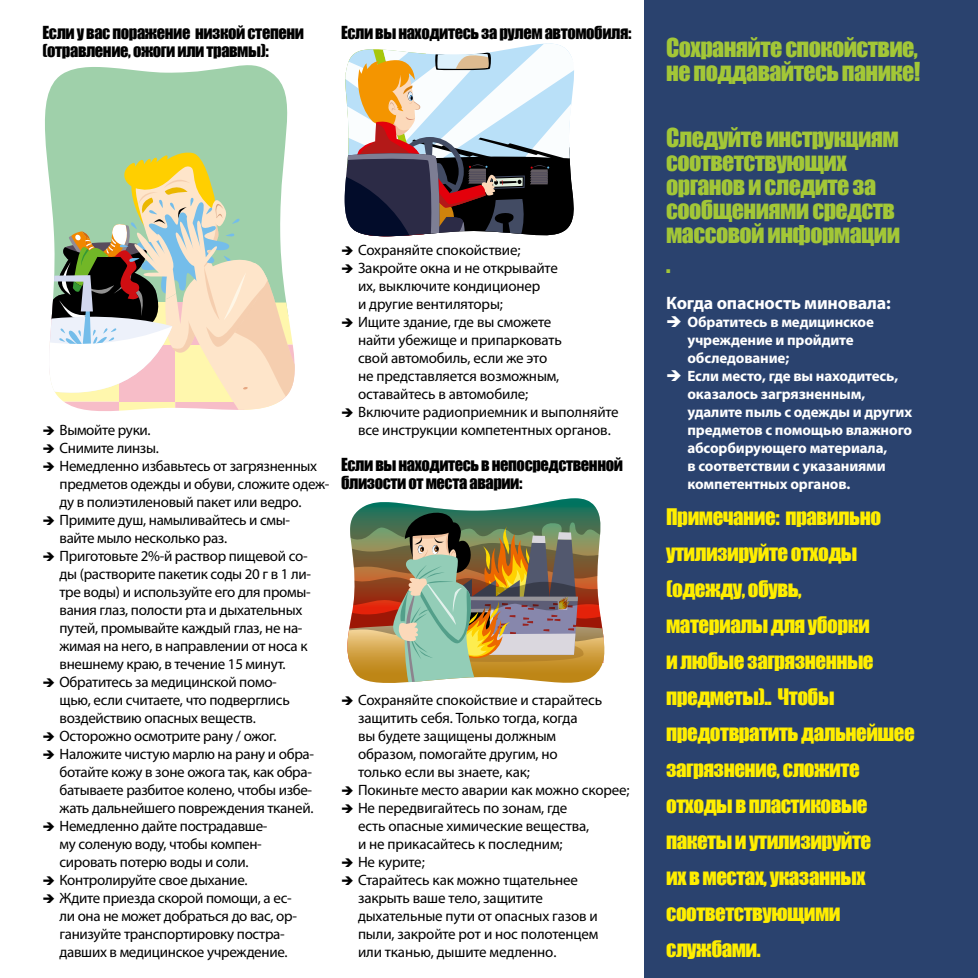
<style>
.page{position:relative;width:978px;height:978px;background:#fff}
.page>*{position:absolute;margin:0;border:0;box-sizing:border-box;transform-origin:0 0}
.t1{font:24px/24px "Impact";letter-spacing:-.025em;color:#a3c737}
.t2{font:21px/36px "Impact";letter-spacing:-.025em;color:#fe0}
.t3{font:700 18px "Myriad Pro";letter-spacing:-.01em;color:#fff}
.t4{font:16.5px/18px "Impact";letter-spacing:-.025em;color:#000}
.t5{font:15px/18px "Myriad Pro";letter-spacing:-.02em;color:#000}
.t6{font:700 15px/18px "Myriad Pro";letter-spacing:-.01em;color:#fff}
</style>
<div class="page">
<div style="left:645px;top:0;width:333px;height:978px;background:#2a426e"></div>
<svg style="left:45px;top:65px;width:243px;height:92px;background:#a6d3b0"></svg>
<svg style="left:47px;top:150px;width:248px;height:261px;background:#c9ccae"></svg>
<svg style="left:344px;top:43px;width:230px;height:194px"></svg>
<img style="left:347px;top:498px;width:258px;height:185px">
<p class="t4" style="left:43px;top:23px;width:263px">Если у вас поражение низкой степени (отравление, ожоги или травмы):</p>
<p class="t4" style="left:341px;top:23px;width:292px">Если вы находитесь за рулем автомобиля:</p>
<p class="t5" style="left:358px;top:241px;width:262px">Сохраняйте спокойствие;<br>Закройте окна и не открывайте<br>их, выключите кондиционер<br>и другие вентиляторы;<br>Ищите здание, где вы сможете<br>найти убежище и припарковать<br>свой автомобиль, если же это<br>не представляется возможным, оставайтесь в автомобиле;<br>Включите радиоприемник и выполняйте</p>
<p class="t5" style="left:60px;top:421px;width:93px">Вымойте руки.</p>
<p class="t5" style="left:358px;top:421px;width:254px">все инструкции компетентных органов.</p>
<p class="t5" style="left:60px;top:439px;width:271px">Снимите линзы.<br>Немедленно избавьтесь от загрязненных предметов одежды и обуви, сложите одеж&shy;ду в полиэтиленовый пакет или ведро.<br>Примите душ, намыливайтесь и смы-<br>вайте мыло несколько раз.<br>Приготовьте 2%-й раствор пищевой со-<br>ды (растворите пакетик соды 20 г в 1 ли&shy;тре воды) и используйте его для промы&shy;вания глаз, полости рта и дыхательных путей, промывайте каждый глаз, не на&shy;жимая на него, в направлении от носа к внешнему краю, в течение 15 минут.<br>Обратитесь за медицинской помо-<br>щью, если считаете, что подверглись воздействию опасных веществ.<br>Осторожно осмотрите рану / ожог.<br>Наложите чистую марлю на рану и обра&shy;ботайте кожу в зоне ожога так, как обра&shy;батываете разбитое колено, чтобы избе&shy;жать дальнейшего повреждения тканей.<br>Немедленно дайте пострадавше-<br>му соленую воду, чтобы компен-<br>сировать потерю воды и соли.<br>Контролируйте свое дыхание.<br>Ждите приезда скорой помощи, а ес-<br>ли она не может добраться до вас, ор&shy;ганизуйте транспортировку постра&shy;давших в медицинское учреждение.</p>
<p class="t4" style="left:341px;top:455px;width:283px">Если вы находитесь в непосредственной близости от места аварии:</p>
<p class="t5" style="left:358px;top:691px;width:273px">Сохраняйте спокойствие и старайтесь защитить себя. Только тогда, когда<br>вы будете защищены должным<br>образом, помогайте другим, но<br>только если вы знаете, как;<br>Покиньте место аварии как можно скорее;<br>Не передвигайтесь по зонам, где<br>есть опасные химические вещества,<br>и не прикасайтесь к последним;<br>Не курите;<br>Старайтесь как можно тщательнее закрыть ваше тело, защитите дыхательные пути от опасных газов и пыли, закройте рот и нос полотенцем<br>или тканью, дышите медленно.</p>
<h1 class="t1" style="left:666px;top:35px;width:256px">Сохраняйте спокойствие, не поддавайтесь панике!</h1>
<h1 class="t1" style="left:666px;top:125px;width:235px">Следуйте инструкциям соответствующих органов и следите за сообщениями средств массовой информации</h1>
<h1 class="t1" style="left:666px;top:251px;width:6px">.</h1>
<p class="t3" style="left:666px;top:291px;width:226px">Когда опасность миновала:</p>
<p class="t6" style="left:687px;top:313px;width:226px">Обратитесь в медицинское учреждение и пройдите обследование;<br>Если место, где вы находитесь, оказалось загрязненным, удалите пыль с одежды и других предметов с помощью влажного абсорбирующего материала,<br>в соответствии с указаниями компетентных органов.</p>
<p class="t2" style="left:666px;top:498px;width:250px">Примечание: правильно утилизируйте отходы (одежду, обувь,<br>материалы для уборки<br>и любые загрязненные предметы).. Чтобы предотвратить дальнейшее загрязнение, сложите отходы в пластиковые пакеты и утилизируйте<br>их в местах, указанных соответствующими службами.</p>
</div>
